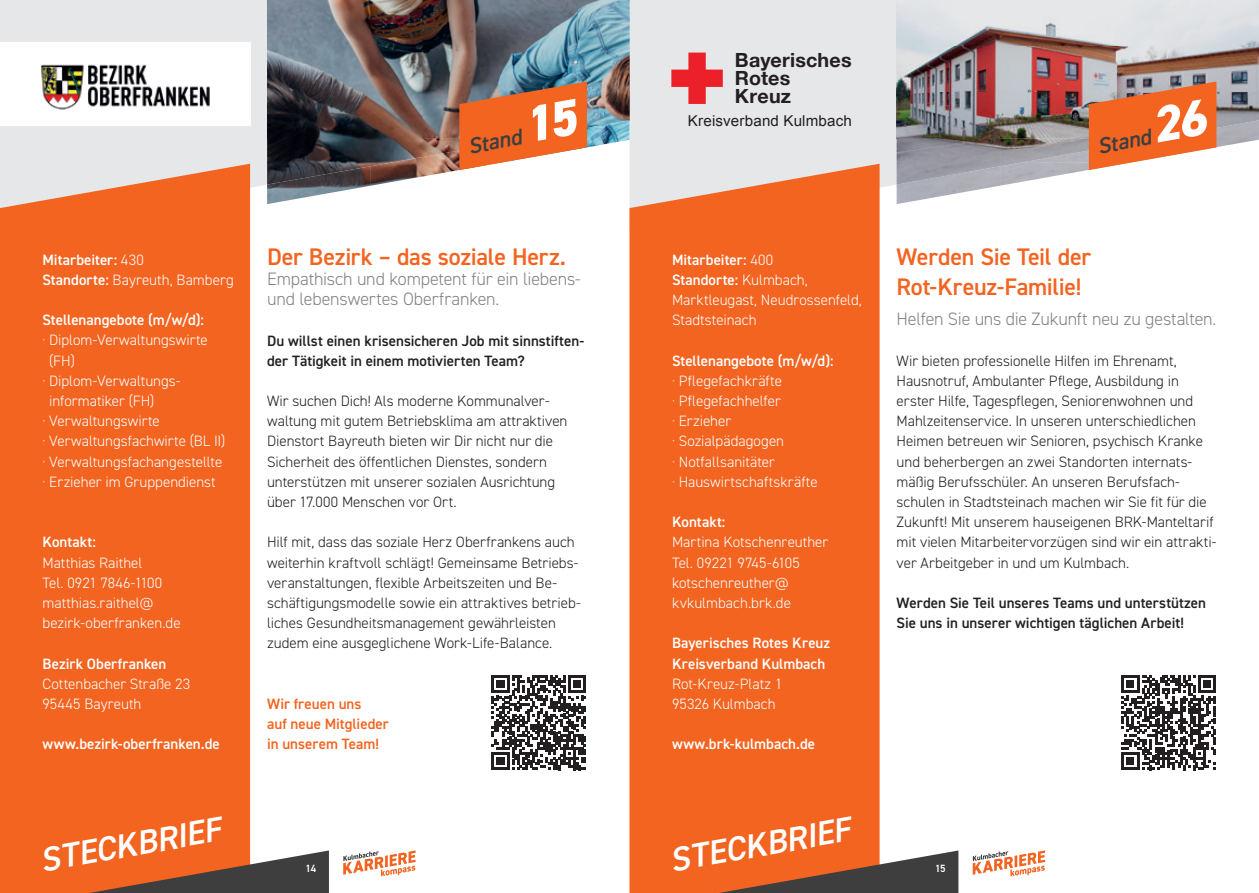
<style>
.page{position:relative;width:1259px;height:893px;background:#fff}
.page>*{position:absolute;margin:0;border:0;box-sizing:border-box;transform-origin:0 0}
.t1{font:italic 600 34.05px "DIN2014";color:#fff}
.t2{font:600 24px/30px "DIN2014";letter-spacing:-.01em;color:#f36421}
.t3{font:italic 600 22.5px "DIN2014";color:#3e3e3f}
.t4{font:700 19.5px/18.3px "Helvetica Neue";letter-spacing:.01em;color:#231f20}
.t5{font:300 18px/20.2px "DIN2014";letter-spacing:-.01em;color:#808285}
.t6{font:300 15px/20.2px "DIN2014";color:#231f20}
.t7{font:300 15px/20.2px "DIN2014";color:#fff}
.t8{font:600 15px/20.2px "DIN2014";color:#fff}
.t9{font:600 15px/20.2px "DIN2014";color:#231f20}
.t10{font:600 15px/20.2px "DIN2014";color:#f36421}
.t11{font:15px "Arial";letter-spacing:.01em;color:#231f20}
.t12{font:600 10.5px "DIN2014";color:#fff}
.s1{font-weight:300}
.s2{font-weight:600}
</style>
<div class="page">
<div style="left:629px;top:0;width:267px;height:232px;background:#e6e7e9"></div>
<div style="left:0;top:0;width:267px;height:232px;background:#e6e7e9"></div>
<div style="left:629px;top:164px;width:250px;height:729px;background:#f36421"></div>
<div style="left:0;top:164px;width:250px;height:729px;background:#f36421"></div>
<svg style="left:972px;top:850px;width:73px;height:26px"></svg>
<svg style="left:672px;top:850px;width:286px;height:43px;background:#a85b37"></svg>
<svg style="left:343px;top:850px;width:72px;height:26px"></svg>
<svg style="left:43px;top:850px;width:286px;height:43px;background:#a85b38"></svg>
<img style="left:1216px;top:129px;width:43px;height:19px">
<img style="left:896px;top:185px;width:104px;height:19px">
<img style="left:1000px;top:166px;width:89px;height:20px">
<img style="left:896px;top:0;width:311px;height:138px">
<img style="left:1207px;top:0;width:52px;height:129px">
<img style="left:896px;top:138px;width:104px;height:47px">
<img style="left:1000px;top:138px;width:89px;height:28px">
<img style="left:587px;top:129px;width:42px;height:19px">
<img style="left:267px;top:185px;width:104px;height:19px">
<img style="left:629px;top:0;width:1px;height:140px">
<img style="left:267px;top:0;width:311px;height:138px">
<img style="left:578px;top:0;width:51px;height:129px">
<img style="left:267px;top:138px;width:192px;height:47px">
<img style="left:0;top:43px;width:250px;height:83px">
<svg style="left:671px;top:53px;width:52px;height:51px;background:#e8787d"></svg>
<svg style="left:1121px;top:675px;width:95px;height:95px"></svg>
<svg style="left:491px;top:675px;width:95px;height:95px"></svg>
<svg style="left:1089px;top:81px;width:127px;height:89px;background:#e97f4f"></svg>
<svg style="left:459px;top:81px;width:128px;height:89px;background:#df7848"></svg>
<h3 class="t4" style="left:735px;top:51px;width:118px">Bayerisches<br>Rotes<br>Kreuz</h3>
<p class="t11" style="left:687px;top:111px;width:166px">Kreisverband Kulmbach</p>
<h3 class="t3" style="left:466px;top:131px;width:55px;rotate:-10deg">Stand</h3>
<h3 class="t3" style="left:1095px;top:131px;width:55px;rotate:-10deg">Stand</h3>
<p class="t8" style="left:43px;top:249px;width:193px">Mitarbeiter: <span class="s1">430<br></span>Standorte: <span class="s1">Bayreuth, Bamberg</span></p>
<p class="t8" style="left:43px;top:310px;width:163px">Stellenangebote (m/w/d):</p>
<p class="t7" style="left:43px;top:330px;width:167px">· Diplom-Verwaltungswirte</p>
<p class="t7" style="left:49px;top:350px;width:27px">(FH)</p>
<p class="t7" style="left:43px;top:371px;width:139px">· Diplom-Verwaltungs-</p>
<p class="t7" style="left:49px;top:391px;width:107px">informatiker (FH)</p>
<p class="t7" style="left:43px;top:411px;width:119px">· Verwaltungswirte</p>
<p class="t7" style="left:43px;top:431px;width:184px">· Verwaltungsfachwirte (BL II)</p>
<p class="t7" style="left:43px;top:451px;width:181px">· Verwaltungsfachangestellte</p>
<p class="t7" style="left:43px;top:471px;width:175px">· Erzieher im Gruppendienst</p>
<p class="t8" style="left:43px;top:532px;width:55px">Kontakt:</p>
<p class="t7" style="left:43px;top:552px;width:140px">Matthias Raithel<br>Tel. 0921 7846-1100 matthias.raithel@ bezirk-oberfranken.de</p>
<p class="t8" style="left:43px;top:653px;width:125px">Bezirk Oberfranken</p>
<p class="t7" style="left:43px;top:673px;width:149px">Cottenbacher Straße 23<br>95445 Bayreuth</p>
<p class="t8" style="left:43px;top:734px;width:179px">www.bezirk-oberfranken.de</p>
<h1 class="t1" style="left:37px;top:838px;width:184px;rotate:-10deg">STECKBRIEF</h1>
<h2 class="t2" style="left:267px;top:241px;width:300px">Der Bezirk – das soziale Herz.</h2>
<p class="t5" style="left:267px;top:269px;width:315px">Empathisch und kompetent für ein liebens&shy;und lebenswertes Oberfranken.</p>
<p class="t9" style="left:267px;top:330px;width:319px">Du willst einen krisensicheren Job mit sinnstiften&shy;der Tätigkeit in einem motivierten Team?</p>
<p class="t6" style="left:267px;top:391px;width:302px">Wir suchen Dich! Als moderne Kommunalver&shy;waltung mit gutem Betriebsklima am attraktiven Dienstort Bayreuth bieten wir Dir nicht nur die Sicherheit des öffentlichen Dienstes, sondern unterstützen mit unserer sozialen Ausrichtung über 17.000 Menschen vor Ort.</p>
<p class="t6" style="left:267px;top:532px;width:315px">Hilf mit, dass das soziale Herz Oberfrankens auch weiterhin kraftvoll schlägt! Gemeinsame Betriebs&shy;veranstaltungen, flexible Arbeitszeiten und Be&shy;schäftigungsmodelle sowie ein attraktives betrieb&shy;liches Gesundheitsmanagement gewährleisten zudem eine ausgeglichene Work-Life-Balance.</p>
<p class="t10" style="left:267px;top:693px;width:123px">Wir freuen uns<br>auf neue Mitglieder in unserem Team!</p>
<p class="t12" style="left:305px;top:861px;width:12px">14</p>
<p class="t7" style="left:672px;top:249px;width:191px"><span class="s2">Mitarbeiter:</span> 400<br><span class="s2">Standorte:</span> Kulmbach,<br>Marktleugast, Neudrossenfeld,<br>Stadtsteinach</p>
<p class="t8" style="left:672px;top:350px;width:163px">Stellenangebote (m/w/d):</p>
<p class="t7" style="left:672px;top:371px;width:147px">· Pflegefachkräfte<br>· Pflegefachhelfer<br>· Erzieher<br>· Sozialpädagogen<br>· Notfallsanitäter<br>· Hauswirtschaftskräfte</p>
<p class="t8" style="left:672px;top:511px;width:55px">Kontakt:</p>
<p class="t7" style="left:672px;top:532px;width:158px">Martina Kotschenreuther<br>Tel. 09221 9745-6105 kotschenreuther@ kvkulmbach.brk.de</p>
<p class="t8" style="left:672px;top:633px;width:160px">Bayerisches Rotes Kreuz<br>Kreisverband Kulmbach</p>
<p class="t7" style="left:672px;top:673px;width:112px">Rot-Kreuz-Platz 1<br>95326 Kulmbach</p>
<p class="t8" style="left:672px;top:734px;width:145px">www.brk-kulmbach.de</p>
<h1 class="t1" style="left:666px;top:838px;width:184px;rotate:-10deg">STECKBRIEF</h1>
<h2 class="t2" style="left:896px;top:241px;width:196px">Werden Sie Teil der<br>Rot-Kreuz-Familie!</h2>
<p class="t5" style="left:896px;top:309px;width:321px">Helfen Sie uns die Zukunft neu zu gestalten.</p>
<p class="t6" style="left:896px;top:350px;width:321px">Wir bieten professionelle Hilfen im Ehrenamt, Hausnotruf, Ambulanter Pflege, Ausbildung in erster Hilfe, Tagespflegen, Seniorenwohnen und Mahlzeitenservice. In unseren unterschiedlichen Heimen betreuen wir Senioren, psychisch Kranke und beherbergen an zwei Standorten internats&shy;mäßig Berufsschüler. An unseren Berufsfach&shy;schulen in Stadtsteinach machen wir Sie fit für die Zukunft! Mit unserem hauseigenen BRK-Manteltarif mit vielen Mitarbeitervorzügen sind wir ein attrakti&shy;ver Arbeitgeber in und um Kulmbach.</p>
<p class="t9" style="left:896px;top:592px;width:311px">Werden Sie Teil unseres Teams und unterstützen<br>Sie uns in unserer wichtigen täglichen Arbeit!</p>
<p class="t12" style="left:935px;top:861px;width:12px">15</p>
</div>
